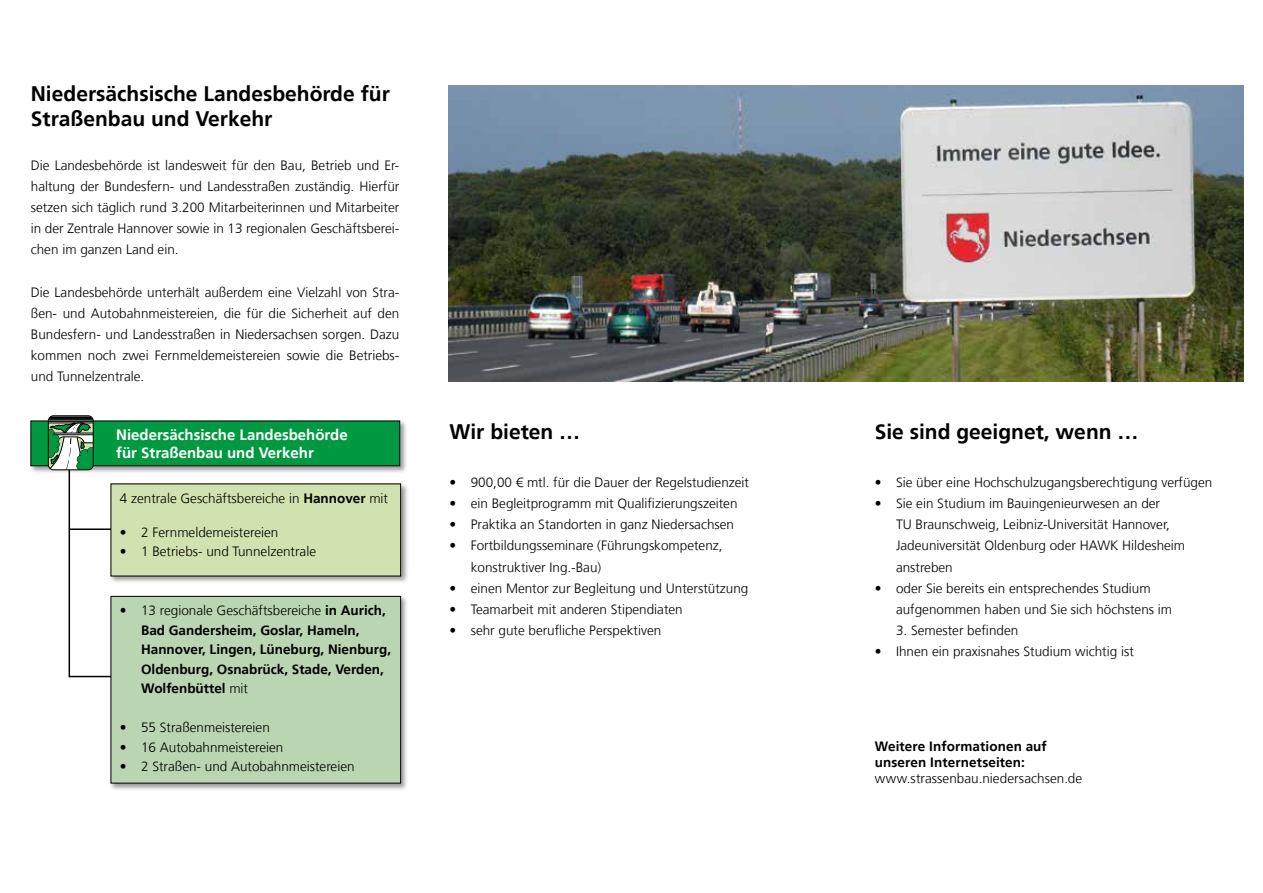
<style>
.page{position:relative;width:1263px;height:893px;background:#fff}
.page>*{position:absolute;margin:0;border:0;box-sizing:border-box;transform-origin:0 0}
.t1{font:700 21px/25.2px "NDS Frutiger";color:#000}
.t2{font:700 15px/18px "NDS Frutiger";color:#fff}
.t3{font:300 13.5px/21.1px "NDS Frutiger";color:#000}
.t4{font:700 13.5px/19.5px "NDS Frutiger";color:#000}
.s1{font-weight:700}
.s2{font-weight:300}
</style>
<div class="page">
<hr style="left:69px;top:528px;width:44px;height:2px;background:#000">
<hr style="left:69px;top:676px;width:45px;height:1px;background:#000">
<hr style="left:69px;top:456px;width:1px;height:221px;background:#000">
<img style="left:449px;top:85px;width:795px;height:296px">
<div style="left:29px;top:419px;width:379px;height:55px;background:#000;opacity:.4"></div>
<div style="left:31px;top:421px;width:369px;height:45px;background:#009942"></div>
<div style="left:30px;top:421px;width:370px;height:45px;border:1px solid #000"></div>
<div style="left:109px;top:482px;width:300px;height:102px;background:#000;opacity:.4"></div>
<div style="left:111px;top:484px;width:290px;height:92px;background:#d0e2b0"></div>
<div style="left:109px;top:594px;width:300px;height:197px;background:#000;opacity:.4"></div>
<div style="left:111px;top:596px;width:290px;height:187px;background:#b9d5b1"></div>
<div style="left:111px;top:596px;width:290px;height:187px;border:1px solid #000"></div>
<hr style="left:48px;top:421px;width:45px;height:1px;background:#000">
<hr style="left:48px;top:420px;width:45px;height:1px;background:#000">
<hr style="left:48px;top:419px;width:45px;height:1px;background:#000">
<hr style="left:48px;top:418px;width:45px;height:1px;background:#000">
<hr style="left:48px;top:417px;width:45px;height:1px;background:#000">
<svg style="left:48px;top:422px;width:45px;height:48px"></svg>
<div style="left:48px;top:415px;width:46px;height:55px;border:1px solid #000;border-radius:5px"></div>
<h1 class="t1" style="left:31px;top:81px;width:360px">Niedersächsische Landesbehörde für<br>Straßenbau und Verkehr</h1>
<p class="t3" style="left:31px;top:155px;width:370px;text-align:justify">Die Landesbehörde ist landesweit für den Bau, Betrieb und Er&shy;haltung der Bundesfern- und Landesstraßen zuständig. Hierfür setzen sich täglich rund 3.200 Mitarbeiterinnen und Mitarbeiter in der Zentrale Hannover sowie in 13 regionalen Geschäftsberei&shy;chen im ganzen Land ein.</p>
<p class="t3" style="left:31px;top:282px;width:370px;text-align:justify">Die Landesbehörde unterhält außerdem eine Vielzahl von Stra&shy;ßen- und Autobahnmeistereien, die für die Sicherheit auf den Bundesfern- und Landesstraßen in Niedersachsen sorgen. Dazu kommen noch zwei Fernmeldemeistereien sowie die Betriebs&shy;und Tunnelzentrale.</p>
<p class="t2" style="left:116px;top:426px;width:233px">Niedersächsische Landesbehörde für Straßenbau und Verkehr</p>
<p class="t3" style="left:120px;top:488px;width:270px">4 zentrale Geschäftsbereiche in <span class="s1">Hannover</span> mit</p>
<p class="t3" style="left:120px;top:522px;width:160px">• 2 Fernmeldemeistereien</p>
<p class="t3" style="left:120px;top:541px;width:198px">• 1 Betriebs- und Tunnelzentrale</p>
<p class="t4" style="left:141px;top:601px;width:252px;text-indent:-21px"><span class="s2">• 13 regionale Geschäftsbereiche</span> in Aurich, Bad Gandersheim, Goslar, Hameln, Hannover, Lingen, Lüneburg, Nienburg, Oldenburg, Osnabrück, Stade, Verden, Wolfenbüttel <span class="s2">mit</span></p>
<p class="t3" style="left:120px;top:717px;width:152px">• 55 Straßenmeistereien</p>
<p class="t3" style="left:120px;top:737px;width:165px">• 16 Autobahnmeistereien</p>
<p class="t3" style="left:120px;top:756px;width:236px">• 2 Straßen- und Autobahnmeistereien</p>
<h1 class="t1" style="left:449px;top:419px;width:132px">Wir bieten …</h1>
<p class="t3" style="left:449px;top:472px;width:301px">• 900,00 € mtl. für die Dauer der Regelstudienzeit</p>
<p class="t3" style="left:449px;top:493px;width:290px">• ein Begleitprogramm mit Qualifizierungszeiten</p>
<p class="t3" style="left:449px;top:514px;width:286px">• Praktika an Standorten in ganz Niedersachsen</p>
<p class="t3" style="left:471px;top:535px;width:253px;text-indent:-21px">• Fortbildungsseminare (Führungskompetenz, konstruktiver Ing.-Bau)</p>
<p class="t3" style="left:449px;top:578px;width:300px">• einen Mentor zur Begleitung und Unterstützung</p>
<p class="t3" style="left:449px;top:599px;width:235px">• Teamarbeit mit anderen Stipendiaten</p>
<p class="t3" style="left:449px;top:620px;width:213px">• sehr gute berufliche Perspektiven</p>
<h1 class="t1" style="left:875px;top:419px;width:265px">Sie sind geeignet, wenn …</h1>
<p class="t3" style="left:875px;top:472px;width:339px">• Sie über eine Hochschulzugangsberechtigung verfügen</p>
<p class="t3" style="left:896px;top:493px;width:291px;text-indent:-21px">• Sie ein Studium im Bauingenieurwesen an der<br>TU Braunschweig, Leibniz-Universität Hannover, Jadeuniversität Oldenburg oder HAWK Hildesheim anstreben</p>
<p class="t3" style="left:896px;top:578px;width:278px;text-indent:-21px">• oder Sie bereits ein entsprechendes Studium aufgenommen haben und Sie sich höchstens im</p>
<p class="t3" style="left:896px;top:620px;width:124px">3. Semester befinden</p>
<p class="t3" style="left:875px;top:641px;width:261px">• Ihnen ein praxisnahes Studium wichtig ist</p>
<p class="t4" style="left:875px;top:738px;width:174px;line-height:16.2px">Weitere Informationen auf unseren Internetseiten:</p>
<p class="t3" style="left:875px;top:768px;width:209px">www.strassenbau.niedersachsen.de</p>
</div>
